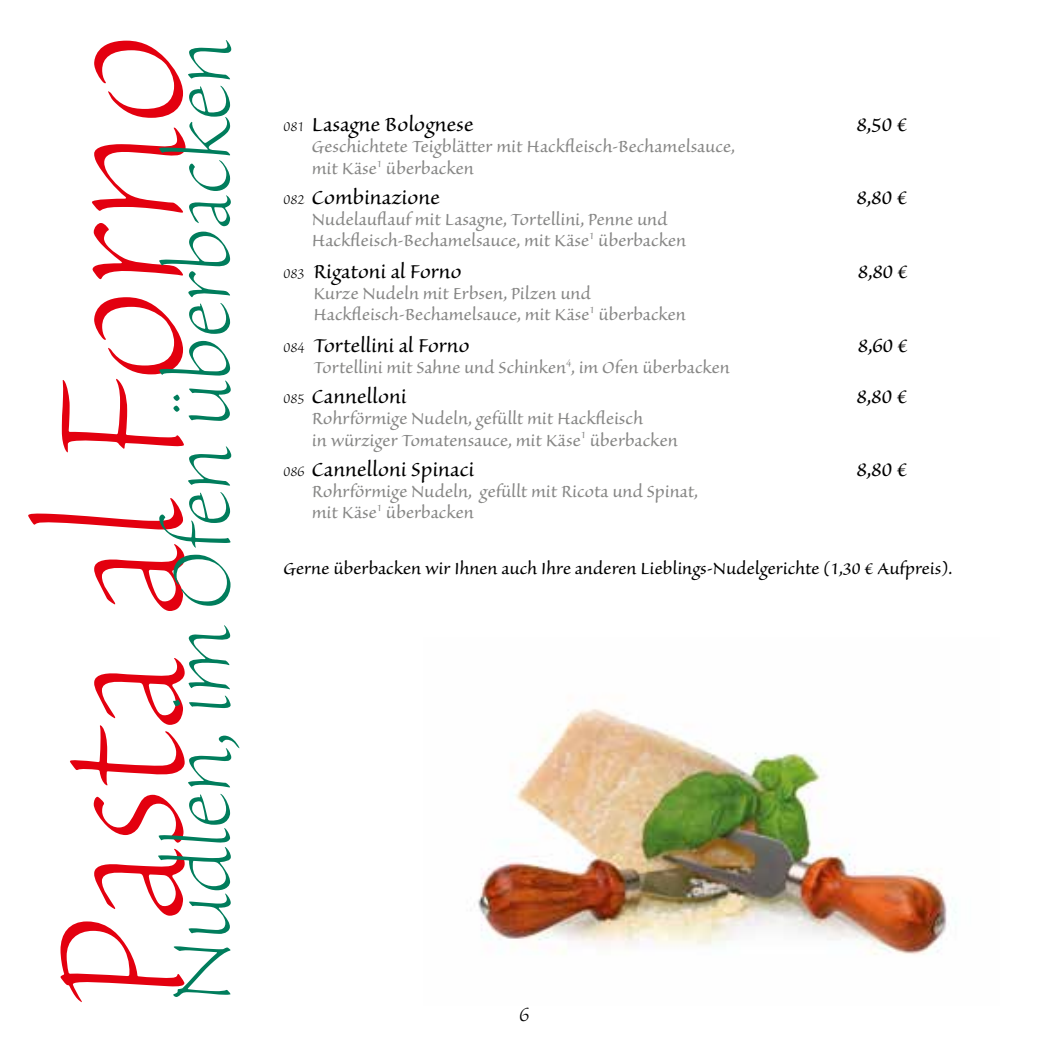
<style>
.page{position:relative;width:1049px;height:1049px;background:#fff}
.page>*{position:absolute;margin:0;border:0;box-sizing:border-box;transform-origin:0 0}
.t1{font:229px "Sanvito Pro Lt Disp";letter-spacing:-.01em;color:#e3000f}
.t2{font:105.75px "Sanvito Pro Lt Disp";color:#007d5c}
.t3{font:25px "Sanvito Pro";color:#000}
.t4{font:24.75px "Sanvito Pro";color:#000}
.t5{font:300 24.75px "Sanvito Pro";color:#000}
.t6{font:21.25px/21.2px "Sanvito Pro";color:#878786}
.t7{font:21.25px "Sanvito Pro";color:#000}
.s1{font-weight:300;font-size:17.5px}
</style>
<div class="page">
<img style="left:477px;top:708px;width:479px;height:247px">
<h2 class="t2" style="left:147px;top:1003px;width:965px;rotate:-90deg">Nudlen, im Ofen überbacken</h2>
<h1 class="t1" style="left:3px;top:1005px;width:972px;rotate:-90deg">Pasta al Forno</h1>
<p class="t3" style="left:283px;top:111px;width:191px"><span class="s1">081</span> Lasagne Bolognese</p>
<p class="t3" style="left:856px;top:111px;width:52px">8,50 €</p>
<p class="t6" style="left:312px;top:136px;width:425px">Geschichtete Teigblätter mit Hackfleisch-Bechamelsauce, mit Käse<sup>1</sup> überbacken</p>
<p class="t3" style="left:283px;top:184px;width:158px"><span class="s1">082</span> Combinazione</p>
<p class="t3" style="left:856px;top:184px;width:52px">8,80 €</p>
<p class="t6" style="left:312px;top:209px;width:376px">Nudelauflauf mit Lasagne, Tortellini, Penne und<br>Hackfleisch-Bechamelsauce, mit Käse<sup>1</sup> überbacken</p>
<p class="t4" style="left:283px;top:258px;width:180px"><span class="s1">083</span> Rigatoni al Forno</p>
<p class="t4" style="left:858px;top:258px;width:52px">8,80 €</p>
<p class="t6" style="left:313px;top:283px;width:374px">Kurze Nudeln mit Erbsen, Pilzen und<br>Hackfleisch-Bechamelsauce, mit Käse<sup>1</sup> überbacken</p>
<p class="t4" style="left:283px;top:332px;width:188px"><span class="s1">084</span> Tortellini al Forno</p>
<p class="t4" style="left:858px;top:332px;width:52px">8,60 €</p>
<p class="t6" style="left:313px;top:357px;width:418px">Tortellini mit Sahne und Schinken<sup>4</sup>, im Ofen überbacken</p>
<p class="t3" style="left:283px;top:383px;width:125px"><span class="s1">085</span> Cannelloni</p>
<p class="t3" style="left:856px;top:383px;width:52px">8,80 €</p>
<p class="t6" style="left:312px;top:408px;width:367px">Rohrförmige Nudeln, gefüllt mit Hackfleisch<br>in würziger Tomatensauce, mit Käse<sup>1</sup> überbacken</p>
<p class="t3" style="left:283px;top:455px;width:192px"><span class="s1">086</span> Cannelloni Spinaci</p>
<p class="t3" style="left:856px;top:455px;width:52px">8,80 €</p>
<p class="t6" style="left:312px;top:481px;width:387px">Rohrförmige Nudeln, gefüllt mit Ricota und Spinat, mit Käse<sup>1</sup> überbacken</p>
<p class="t7" style="left:283px;top:556px;width:670px">Gerne überbacken wir Ihnen auch Ihre anderen Lieblings-Nudelgerichte (1,30 € Aufpreis).</p>
<p class="t5" style="left:520px;top:1001px;width:11px">6</p>
</div>
